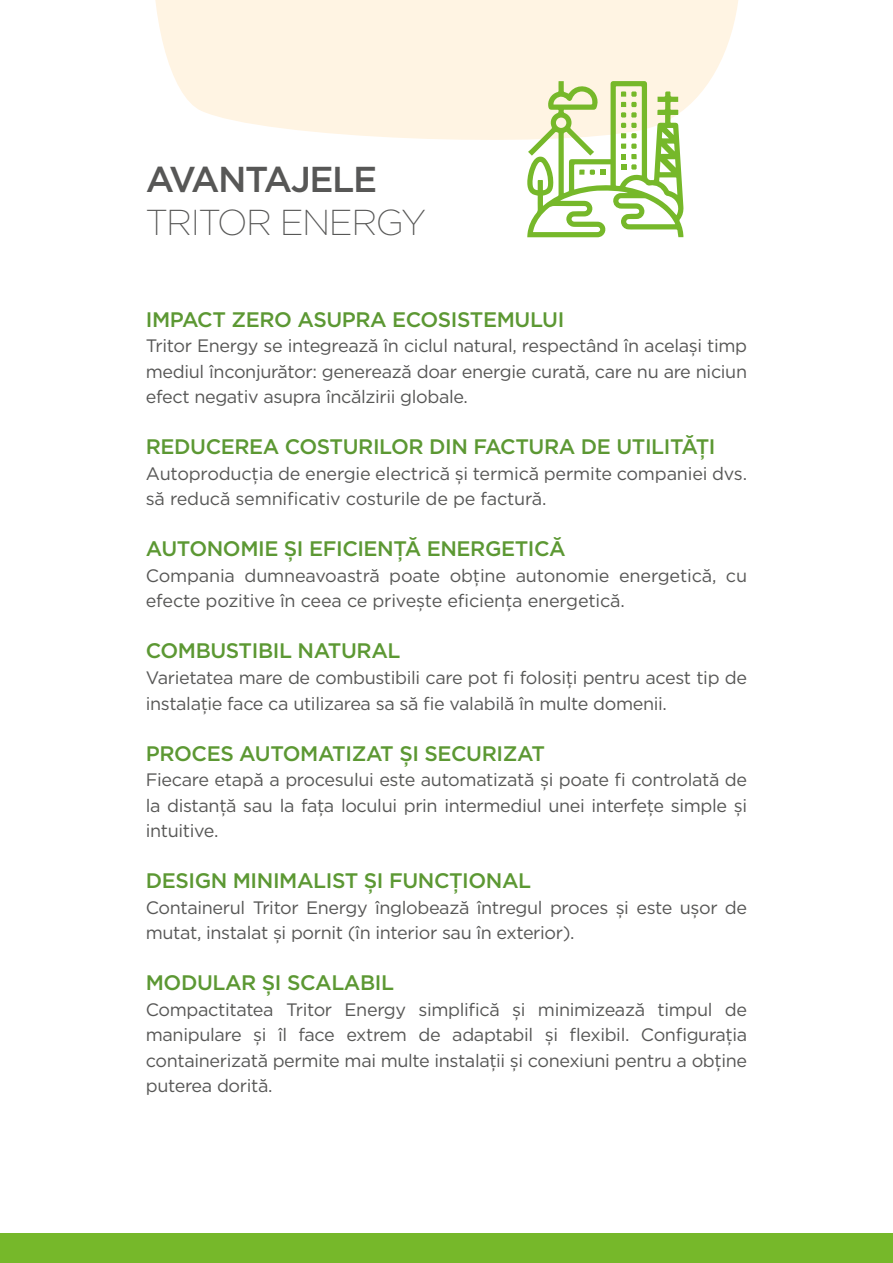
<style>
.page{position:relative;width:893px;height:1263px;background:#fff}
.page>*{position:absolute;margin:0;border:0;box-sizing:border-box;transform-origin:0 0}
.t1{font:200 36px "Gotham";letter-spacing:-.04em;color:#575756}
.t2{font:500 36px "Gotham";letter-spacing:-.04em;color:#575756}
.t3{font:500 21px "Gotham";letter-spacing:-.02em;color:#5c9833}
.t4{font:18px/25.5px "Gotham";letter-spacing:-.02em;color:#575756}
</style>
<div class="page">
<svg style="left:155px;top:0;width:583px;height:140px;fill:#fff4e3"></svg>
<div style="left:0;top:1233px;width:893px;height:30px;background:#76b82a"></div>
<svg style="left:527px;top:81px;width:157px;height:156px"></svg>
<h1 class="t2" style="left:146px;top:155px;width:233px">AVANTAJELE</h1>
<h1 class="t1" style="left:146px;top:200px;width:282px">TRITOR ENERGY</h1>
<p class="t3" style="left:146px;top:306px;width:420px">IMPACT ZERO ASUPRA ECOSISTEMULUI</p>
<p class="t4" style="left:146px;top:333px;width:603px;text-align:justify">Tritor Energy se integrează în ciclul natural, respectând în același timp mediul înconjurător: generează doar energie curată, care nu are niciun efect negativ asupra încălzirii globale.</p>
<p class="t3" style="left:146px;top:433px;width:571px">REDUCEREA COSTURILOR DIN FACTURA DE UTILITĂŢI</p>
<p class="t4" style="left:146px;top:460px;width:603px">Autoproducţia de energie electrică și termică permite companiei dvs. să reducă semnificativ costurile de pe factură.</p>
<p class="t3" style="left:146px;top:535px;width:421px">AUTONOMIE ȘI EFICIENŢĂ ENERGETICĂ</p>
<p class="t4" style="left:146px;top:562px;width:603px">Compania dumneavoastră poate obţine autonomie energetică, cu efecte pozitive în ceea ce privește eficienţa energetică.</p>
<p class="t3" style="left:146px;top:637px;width:256px">COMBUSTIBIL NATURAL</p>
<p class="t4" style="left:146px;top:664px;width:603px">Varietatea mare de combustibili care pot fi folosiţi pentru acest tip de instalaţie face ca utilizarea sa să fie valabilă în multe domenii.</p>
<p class="t3" style="left:146px;top:739px;width:401px">PROCES AUTOMATIZAT ȘI SECURIZAT</p>
<p class="t4" style="left:146px;top:766px;width:603px;text-align:justify">Fiecare etapă a procesului este automatizată și poate fi controlată de la distanţă sau la faţa locului prin intermediul unei interfeţe simple și intuitive.</p>
<p class="t3" style="left:146px;top:867px;width:387px">DESIGN MINIMALIST ȘI FUNCŢIONAL</p>
<p class="t4" style="left:146px;top:894px;width:603px">Containerul Tritor Energy înglobează întregul proces și este ușor de mutat, instalat și pornit (în interior sau în exterior).</p>
<p class="t3" style="left:146px;top:969px;width:250px">MODULAR ȘI SCALABIL</p>
<p class="t4" style="left:146px;top:996px;width:603px;text-align:justify">Compactitatea Tritor Energy simplifică și minimizează timpul de manipulare și îl face extrem de adaptabil și flexibil. Configuraţia containerizată permite mai multe instalaţii și conexiuni pentru a obţine puterea dorită.</p>
</div>
